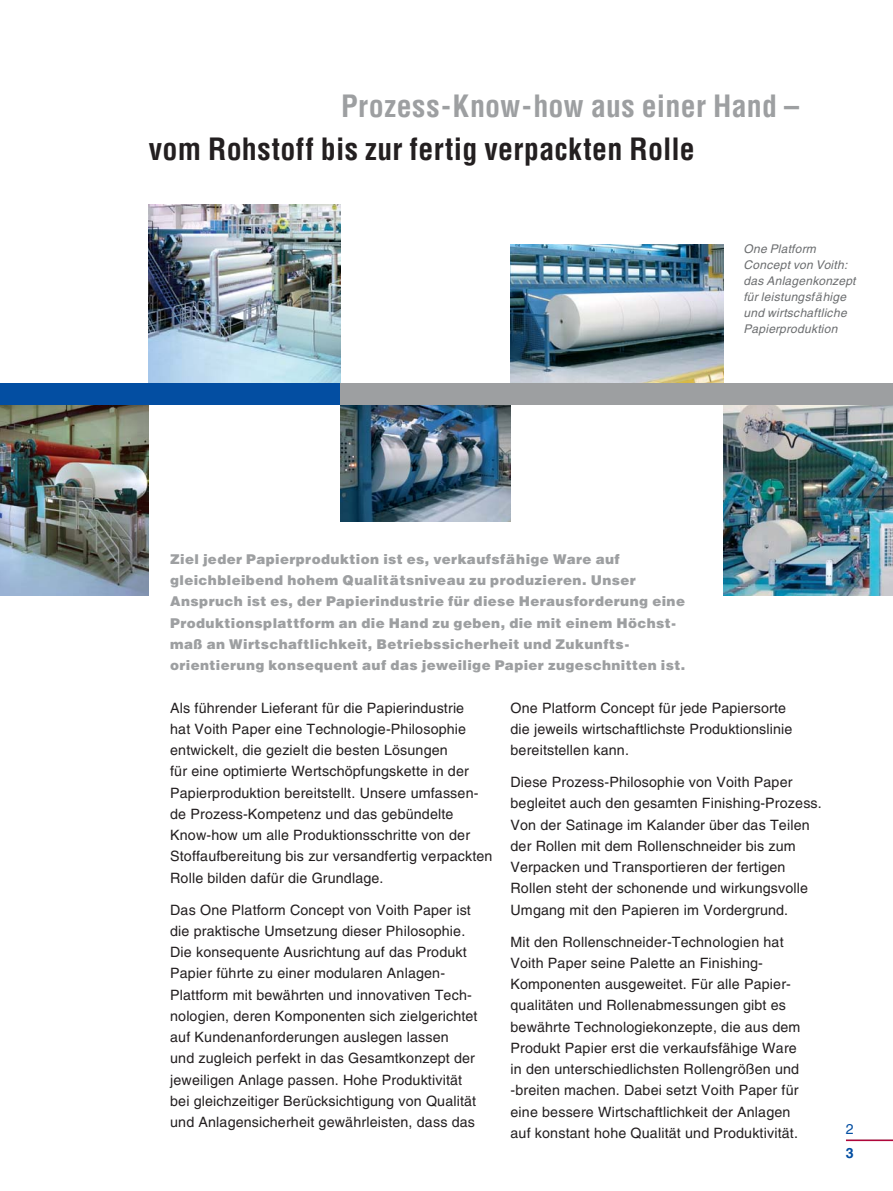
<style>
.page{position:relative;width:893px;height:1191px;background:#fff}
.page>*{position:absolute;margin:0;border:0;box-sizing:border-box;transform-origin:0 0}
.t1{font:700 condensed 30px "Helvetica";letter-spacing:.01em;color:#231f20}
.t2{font:700 condensed 30px "Helvetica";letter-spacing:.01em;color:#9d9fa1}
.t3{font:14.25px/21.3px "Helvetica";letter-spacing:.01em;color:#231f20}
.t4{font:14.25px "Helvetica";color:#034ea2}
.t5{font:700 14.25px "Helvetica";color:#034ea2}
.t6{font:900 13.5px/21.3px "Helvetica";letter-spacing:.03em;color:#9d9fa1}
.t7{font:italic 12px/15.9px "Helvetica";letter-spacing:.025em;color:#6c6e70}
</style>
<div class="page">
<hr style="left:846px;top:1140px;width:46px;height:1px;background:#b0053a">
<img style="left:149px;top:205px;width:191px;height:178px">
<img style="left:340px;top:404px;width:170px;height:117px">
<img style="left:0;top:404px;width:149px;height:192px">
<img style="left:510px;top:245px;width:213px;height:138px">
<div style="left:0;top:383px;width:340px;height:21px;background:#034ea2"></div>
<img style="left:723px;top:404px;width:169px;height:192px">
<div style="left:340px;top:383px;width:552px;height:21px;background:#9d9fa1"></div>
<h1 class="t2" style="left:341px;top:95px;width:459px">Prozess-Know-how aus einer Hand –</h1>
<h1 class="t1" style="left:149px;top:137px;width:547px">vom Rohstoff bis zur fertig verpackten Rolle</h1>
<p class="t7" style="left:743px;top:242px;width:114px">One Platform<br>Concept von Voith: das Anlagenkonzept für leistungsfähige und wirtschaftliche<br>Papierproduktion</p>
<p class="t6" style="left:170px;top:550px;width:516px">Ziel jeder Papierproduktion ist es, verkaufsfähige Ware auf gleichbleibend hohem Qualitätsniveau zu produzieren. Unser Anspruch ist es, der Papierindustrie für diese Herausforderung eine Produktionsplattform an die Hand zu geben, die mit einem Höchst&shy;maß an Wirtschaftlichkeit, Betriebssicherheit und Zukunfts&shy;orientierung konsequent auf das jeweilige Papier zugeschnitten ist.</p>
<p class="t3" style="left:170px;top:698px;width:324px">Als führender Lieferant für die Papierindustrie<br>hat Voith Paper eine Technologie-Philosophie entwickelt, die gezielt die besten Lösungen<br>für eine optimierte Wertschöpfungskette in der Papierproduktion bereitstellt. Unsere umfassen&shy;de Prozess-Kompetenz und das gebündelte Know-how um alle Produktionsschritte von der Stoffaufbereitung bis zur versandfertig verpackten Rolle bilden dafür die Grundlage.</p>
<p class="t3" style="left:170px;top:900px;width:309px">Das One Platform Concept von Voith Paper ist die praktische Umsetzung dieser Philosophie.<br>Die konsequente Ausrichtung auf das Produkt Papier führte zu einer modularen Anlagen-Plattform mit bewährten und innovativen Tech&shy;nologien, deren Komponenten sich zielgerichtet auf Kundenanforderungen auslegen lassen<br>und zugleich perfekt in das Gesamtkonzept der jeweiligen Anlage passen. Hohe Produktivität bei gleichzeitiger Berücksichtigung von Qualität und Anlagensicherheit gewährleisten, dass das</p>
<p class="t3" style="left:510px;top:698px;width:283px">One Platform Concept für jede Papiersorte die jeweils wirtschaftlichste Produktionslinie bereitstellen kann.</p>
<p class="t3" style="left:510px;top:773px;width:313px">Diese Prozess-Philosophie von Voith Paper begleitet auch den gesamten Finishing-Prozess.<br>Von der Satinage im Kalander über das Teilen der Rollen mit dem Rollenschneider bis zum Verpacken und Transportieren der fertigen Rollen steht der schonende und wirkungsvolle Umgang mit den Papieren im Vordergrund.</p>
<p class="t3" style="left:510px;top:932px;width:291px">Mit den Rollenschneider-Technologien hat Voith Paper seine Palette an Finishing-Komponenten ausgeweitet. Für alle Papier&shy;qualitäten und Rollenabmessungen gibt es bewährte Technologiekonzepte, die aus dem Produkt Papier erst die verkaufsfähige Ware in den unterschiedlichsten Rollengrößen und -breiten machen. Dabei setzt Voith Paper für eine bessere Wirtschaftlichkeit der Anlagen auf konstant hohe Qualität und Produktivität.</p>
<p class="t4" style="left:846px;top:1124px;width:9px">2</p>
<p class="t5" style="left:846px;top:1147px;width:9px">3</p>
</div>
